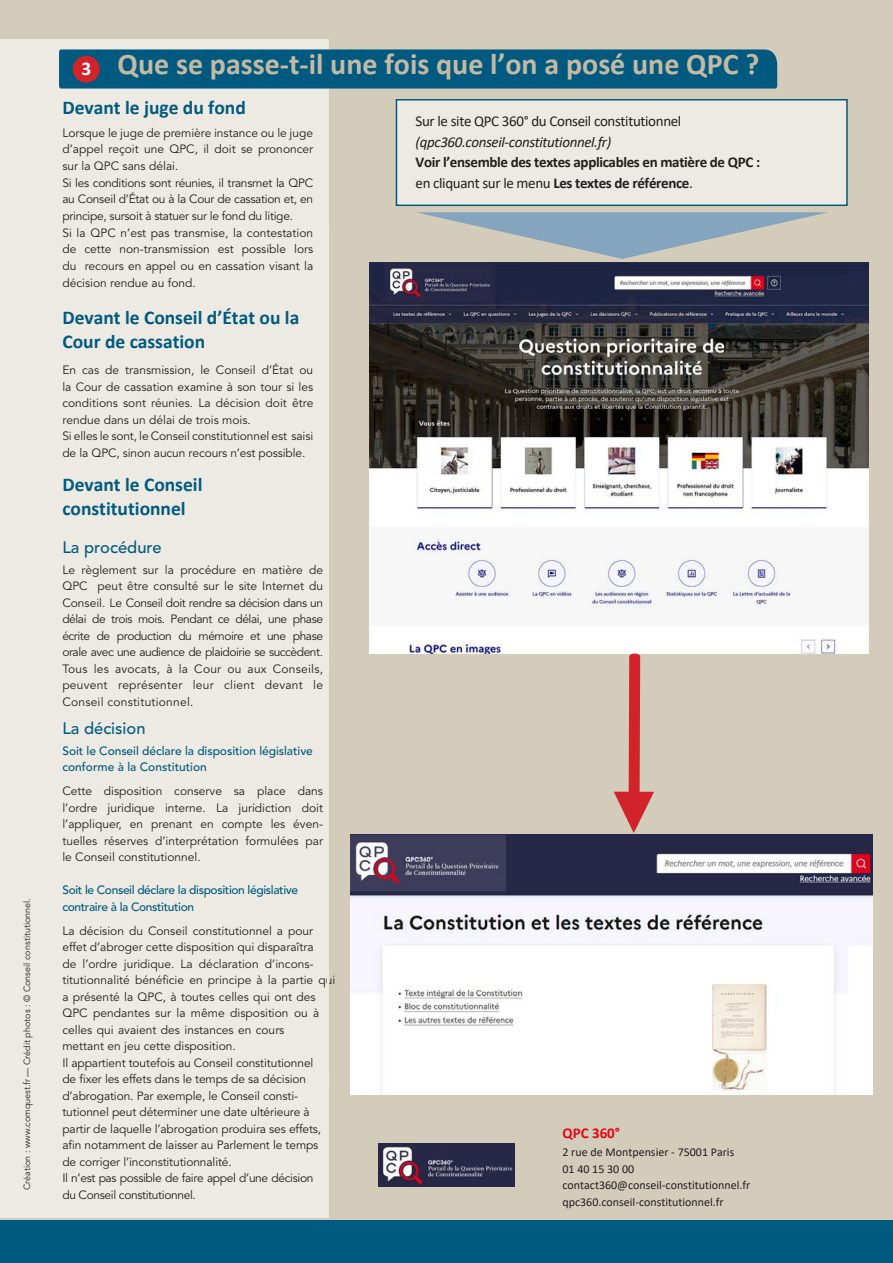
<style>
.page{position:relative;width:893px;height:1263px;background:#fff}
.page>*{position:absolute;margin:0;border:0;box-sizing:border-box;transform-origin:0 0}
.t1{font:700 30px "Calibri";color:#c5b9a4}
.t2{font:700 19.5px/23.7px "Calibri";color:#005a80}
.t3{font:700 19.5px "Calibri";color:#fff}
.t4{font:500 16.5px "Avenir";color:#005a80}
.t5{font:700 15px/20.5px "Calibri";letter-spacing:-.025em;color:#231f20}
.t6{font:15px "Calibri";letter-spacing:-.025em;color:#231f20}
.t7{font:italic 15px "Calibri";letter-spacing:-.025em;color:#231f20}
.t8{font:700 15px "Calibri";color:#e30613}
.t9{font:12px/16.5px "Avenir";color:#231f20}
.t10{font:12px/16.5px "Calibri";color:#231f20}
.t11{font:500 12px/16.5px "Avenir";letter-spacing:-.03em;color:#005a80}
.t12{font:500 12px/16.5px "Avenir";letter-spacing:-.005em;color:#005a80}
.t13{font:9px "Avenir";color:#231f20}
.s1{font-weight:400}
</style>
<div class="page">
<div style="left:0;top:0;width:892px;height:1263px;background:#d4ccbb"></div>
<div style="left:0;top:1220px;width:892px;height:43px;background:#005a80"></div>
<div style="left:0;top:39px;width:329px;height:1178px;background:#edeae3"></div>
<div style="left:59px;top:49px;width:718px;height:40px;background:#005a80"></div>
<div style="left:396px;top:100px;width:451px;height:105px;background:#edeae3"></div>
<div style="left:395px;top:99px;width:452px;height:107px;border:2px solid #005a80"></div>
<svg style="left:416px;top:212px;width:412px;height:47px"></svg>
<img style="left:350px;top:834px;width:522px;height:260px">
<img style="left:369px;top:262px;width:499px;height:391px">
<svg style="left:613px;top:650px;width:41px;height:183px"></svg>
<img style="left:379px;top:1143px;width:135px;height:44px">
<div style="left:73px;top:56px;width:27px;height:27px;background:#d2222a;border-radius:50%"></div>
<p class="t13" style="left:23px;top:1190px;width:294px;rotate:-90deg">Création : www.comquest.fr — Crédit photos : © Conseil constitutionnel.</p>
<h2 class="t3" style="left:81px;top:55px;width:11px">3</h2>
<h1 class="t1" style="left:117px;top:43px;width:643px">Que se passe-t-il une fois que l’on a posé une QPC ?</h1>
<h2 class="t2" style="left:62px;top:95px;width:185px">Devant le juge du fond</h2>
<p class="t9" style="left:62px;top:126px;width:252px">Lorsque le juge de première instance ou le juge d’appel reçoit une QPC, il doit se prononcer sur la QPC sans délai.<br>Si les conditions sont réunies, il transmet la QPC au Conseil d’État ou à la Cour de cassation et, en principe, sursoit à statuer sur le fond du litige.<br>Si la QPC n’est pas transmise, la contestation de cette non-transmission est possible lors du recours en appel ou en cassation visant la décision rendue au fond.</p>
<h2 class="t2" style="left:62px;top:306px;width:238px">Devant le Conseil d’État ou la<br>Cour de cassation</h2>
<p class="t9" style="left:62px;top:363px;width:252px">En cas de transmission, le Conseil d’État ou la Cour de cassation examine à son tour si les conditions sont réunies. La décision doit être rendue dans un délai de trois mois.<br>Si elles le sont, le Conseil constitutionnel est saisi de la QPC, sinon aucun recours n’est possible.</p>
<h2 class="t2" style="left:62px;top:473px;width:142px">Devant le Conseil constitutionnel</h2>
<h3 class="t4" style="left:62px;top:540px;width:101px">La procédure</h3>
<p class="t9" style="left:62px;top:563px;width:262px;text-align:justify">Le règlement sur la procédure en matière de QPC peut être consulté sur le site Internet du Conseil. Le Conseil doit rendre sa décision dans un délai de trois mois. Pendant ce délai, une phase écrite de production du mémoire et une phase orale avec une audience de plaidoirie se succèdent.<br>Tous les avocats, à la Cour ou aux Conseils, peuvent représenter leur client devant le Conseil constitutionnel.</p>
<h3 class="t4" style="left:62px;top:721px;width:85px">La décision</h3>
<p class="t12" style="left:62px;top:744px;width:252px">Soit le Conseil déclare la disposition législative conforme à la Constitution</p>
<p class="t9" style="left:62px;top:784px;width:262px;text-align:justify">Cette disposition conserve sa place dans l’ordre juridique interne. La juridiction doit l’appliquer, en prenant en compte les éven&shy;tuelles réserves d’interprétation formulées par le Conseil constitutionnel.</p>
<p class="t11" style="left:62px;top:883px;width:237px">Soit le Conseil déclare la disposition législative contraire à la Constitution</p>
<p class="t9" style="left:62px;top:924px;width:274px">La décision du Conseil constitutionnel a pour effet d’abroger cette disposition qui disparaîtra<br>de l’ordre juridique. La déclaration d’incons&shy;titutionnalité bénéficie en principe à la partie qui a présenté la QPC, à toutes celles qui ont des QPC pendantes sur la même disposition ou à celles qui avaient des instances en cours<br>mettant en jeu cette disposition.<br>Il appartient toutefois au Conseil constitutionnel<br>de fixer les effets dans le temps de sa décision d’abrogation. Par exemple, le Conseil consti&shy;tutionnel peut déterminer une date ultérieure à partir de laquelle l’abrogation produira ses effets, afin notamment de laisser au Parlement le temps de corriger l’inconstitutionnalité.<br>Il n’est pas possible de faire appel d’une décision<br>du Conseil constitutionnel.</p>
<p class="t6" style="left:415px;top:111px;width:267px">Sur le site QPC 360° du Conseil constitutionnel</p>
<p class="t7" style="left:415px;top:131px;width:197px">(qpc360.conseil-constitutionnel.fr)</p>
<p class="t5" style="left:415px;top:152px;width:346px">Voir l’ensemble des textes applicables en matière de QPC : <span class="s1">en cliquant sur le menu</span> Les textes de référence<span class="s1">.</span></p>
<p class="t8" style="left:562px;top:1123px;width:59px">QPC 360°</p>
<p class="t10" style="left:562px;top:1144px;width:189px">2 rue de Montpensier - 75001 Paris<br>01 40 15 30 00 contact360@conseil-constitutionnel.fr qpc360.conseil-constitutionnel.fr</p>
</div>
